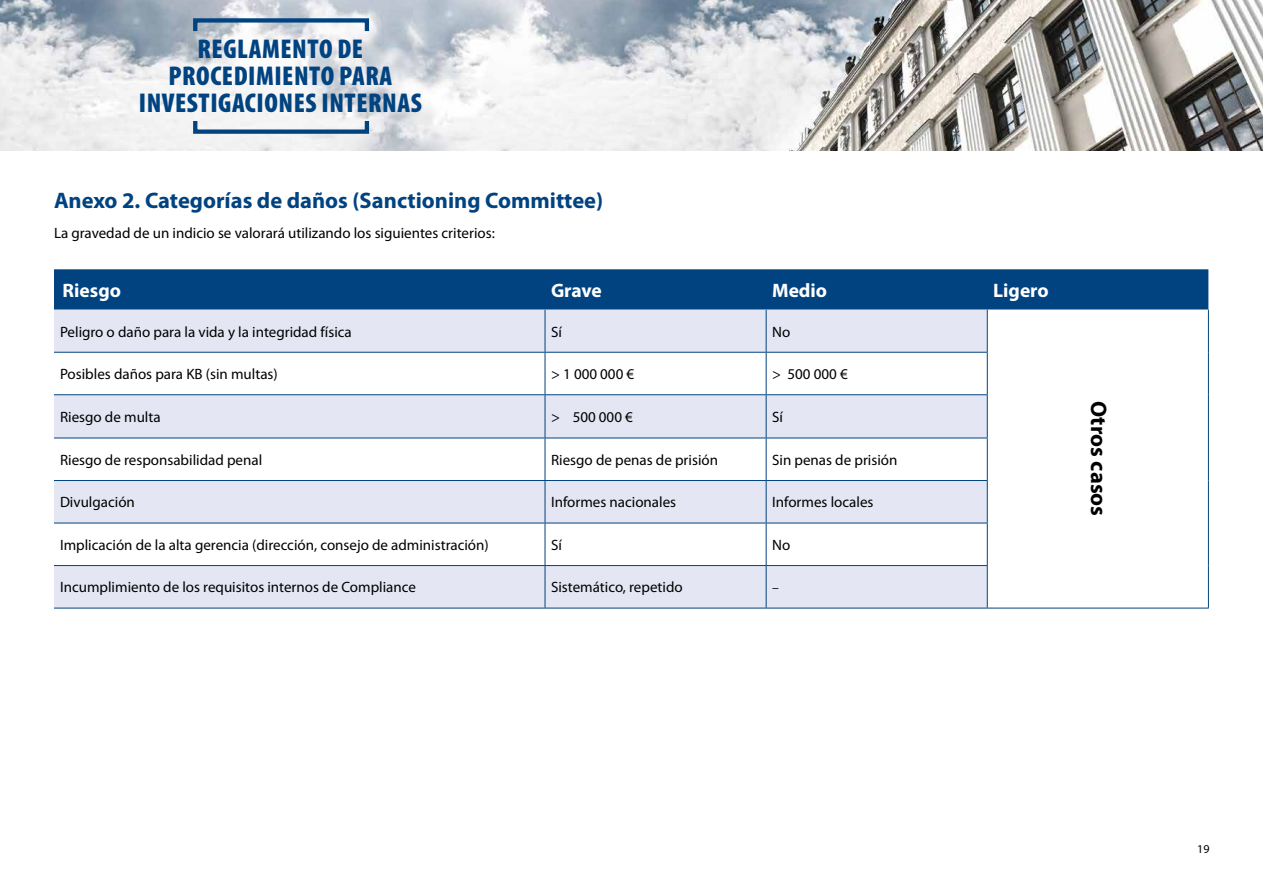
<style>
.page{position:relative;width:1263px;height:893px;background:#fff}
.page>*{position:absolute;margin:0;border:0;box-sizing:border-box;transform-origin:0 0}
.t1{font:900 condensed 27.3px/27.3px "Myriad Pro";letter-spacing:.02em;color:#004380;text-align:center}
.t2{font:700 22.5px "Myriad Pro";color:#004380}
.t3{font:700 22.5px "Myriad Pro";color:#000}
.t4{font:700 19.5px "Myriad Pro";color:#fff}
.t5{font:15px "Myriad Pro";color:#000}
.t6{font:13.5px "Myriad Pro";color:#000}
.t7{font:12px "Myriad Pro";color:#000}
</style>
<div class="page">
<div style="left:54px;top:269px;width:1154px;height:41px;background:#004380"></div>
<svg style="left:54px;top:310px;width:1154px;height:298px"></svg>
<hr style="left:545px;top:310px;width:1px;height:42px;background:#004380">
<hr style="left:766px;top:310px;width:1px;height:42px;background:#004380">
<hr style="left:987px;top:310px;width:1px;height:42px;background:#004380">
<hr style="left:1208px;top:310px;width:1px;height:42px;background:#004380">
<hr style="left:1208px;top:352px;width:1px;height:43px;background:#004380">
<hr style="left:1208px;top:395px;width:1px;height:43px;background:#004380">
<hr style="left:1208px;top:438px;width:1px;height:42px;background:#004380">
<hr style="left:1208px;top:480px;width:1px;height:43px;background:#004380">
<hr style="left:1208px;top:523px;width:1px;height:43px;background:#004380">
<hr style="left:1208px;top:566px;width:1px;height:42px;background:#004380">
<hr style="left:545px;top:353px;width:1px;height:41px;background:#004380">
<hr style="left:766px;top:353px;width:1px;height:41px;background:#004380">
<hr style="left:545px;top:395px;width:1px;height:43px;background:#004380">
<hr style="left:545px;top:438px;width:1px;height:42px;background:#004380">
<hr style="left:766px;top:438px;width:1px;height:42px;background:#004380">
<hr style="left:987px;top:438px;width:1px;height:42px;background:#004380">
<hr style="left:545px;top:481px;width:1px;height:42px;background:#004380">
<hr style="left:545px;top:523px;width:1px;height:42px;background:#004380">
<hr style="left:766px;top:523px;width:1px;height:42px;background:#004380">
<hr style="left:987px;top:523px;width:1px;height:42px;background:#004380">
<hr style="left:545px;top:566px;width:1px;height:42px;background:#004380">
<hr style="left:987px;top:353px;width:1px;height:41px;background:#004380">
<hr style="left:766px;top:395px;width:1px;height:43px;background:#004380">
<hr style="left:987px;top:395px;width:1px;height:43px;background:#004380">
<hr style="left:766px;top:481px;width:1px;height:42px;background:#004380">
<hr style="left:987px;top:481px;width:1px;height:42px;background:#004380">
<hr style="left:766px;top:566px;width:1px;height:42px;background:#004380">
<hr style="left:987px;top:566px;width:1px;height:42px;background:#004380">
<hr style="left:987px;top:608px;width:222px;height:1px;background:#004380">
<hr style="left:54px;top:352px;width:491px;height:1px;background:#004380">
<hr style="left:545px;top:352px;width:221px;height:1px;background:#004380">
<hr style="left:766px;top:352px;width:222px;height:1px;background:#004380">
<hr style="left:54px;top:394px;width:491px;height:1px;background:#004380">
<hr style="left:545px;top:394px;width:221px;height:1px;background:#004380">
<hr style="left:766px;top:394px;width:222px;height:1px;background:#004380">
<hr style="left:54px;top:438px;width:491px;height:1px;background:#004380">
<hr style="left:545px;top:438px;width:221px;height:1px;background:#004380">
<hr style="left:766px;top:438px;width:222px;height:1px;background:#004380">
<hr style="left:54px;top:480px;width:491px;height:1px;background:#004380">
<hr style="left:545px;top:480px;width:221px;height:1px;background:#004380">
<hr style="left:766px;top:480px;width:222px;height:1px;background:#004380">
<hr style="left:54px;top:523px;width:491px;height:1px;background:#004380">
<hr style="left:545px;top:523px;width:221px;height:1px;background:#004380">
<hr style="left:766px;top:523px;width:222px;height:1px;background:#004380">
<hr style="left:54px;top:565px;width:491px;height:1px;background:#004380">
<hr style="left:545px;top:565px;width:221px;height:1px;background:#004380">
<hr style="left:766px;top:565px;width:222px;height:1px;background:#004380">
<hr style="left:54px;top:608px;width:491px;height:1px;background:#004380">
<hr style="left:545px;top:608px;width:221px;height:1px;background:#004380">
<hr style="left:766px;top:608px;width:221px;height:1px;background:#004380">
<img style="left:0;top:0;width:1263px;height:151px">
<div style="left:193px;top:18px;width:176px;height:15px;border:4px solid #004380"></div>
<div style="left:193px;top:119px;width:176px;height:15px;border:4px solid #004380"></div>
<h1 class="t1" style="left:139px;top:36px;width:285px">REGLAMENTO DE<br>PROCEDIMIENTO PARA<br>INVESTIGACIONES INTERNAS</h1>
<h2 class="t2" style="left:54px;top:188px;width:551px">Anexo 2. Categorías de daños (Sanctioning Committee)</h2>
<p class="t5" style="left:54px;top:225px;width:442px">La gravedad de un indicio se valorará utilizando los siguientes criterios:</p>
<h3 class="t4" style="left:63px;top:279px;width:60px">Riesgo</h3>
<h3 class="t4" style="left:551px;top:279px;width:52px">Grave</h3>
<h3 class="t4" style="left:772px;top:279px;width:57px">Medio</h3>
<h3 class="t4" style="left:993px;top:279px;width:57px">Ligero</h3>
<p class="t5" style="left:60px;top:323px;width:293px">Peligro o daño para la vida y la integridad física</p>
<p class="t5" style="left:551px;top:323px;width:12px">Sí</p>
<p class="t5" style="left:772px;top:323px;width:20px">No</p>
<p class="t5" style="left:60px;top:366px;width:219px">Posibles daños para KB (sin multas)</p>
<p class="t5" style="left:551px;top:366px;width:85px">&gt; 1 000 000 €</p>
<p class="t5" style="left:772px;top:366px;width:77px">&gt; 500 000 €</p>
<p class="t5" style="left:60px;top:409px;width:102px">Riesgo de multa</p>
<p class="t5" style="left:551px;top:409px;width:83px">&gt; 500 000 €</p>
<p class="t5" style="left:772px;top:409px;width:12px">Sí</p>
<p class="t5" style="left:60px;top:452px;width:204px">Riesgo de responsabilidad penal</p>
<p class="t5" style="left:551px;top:452px;width:169px">Riesgo de penas de prisión</p>
<p class="t5" style="left:772px;top:452px;width:127px">Sin penas de prisión</p>
<p class="t5" style="left:60px;top:494px;width:76px">Divulgación</p>
<p class="t5" style="left:551px;top:494px;width:127px">Informes nacionales</p>
<p class="t5" style="left:772px;top:494px;width:103px">Informes locales</p>
<p class="t5" style="left:60px;top:537px;width:430px">Implicación de la alta gerencia (dirección, consejo de administración)</p>
<p class="t5" style="left:551px;top:537px;width:12px">Sí</p>
<p class="t5" style="left:772px;top:537px;width:20px">No</p>
<p class="t5" style="left:60px;top:579px;width:357px">Incumplimiento de los requisitos internos de Compliance</p>
<p class="t5" style="left:551px;top:579px;width:133px">Sistemático, repetido</p>
<p class="t6" style="left:772px;top:580px;width:8px">–</p>
<h2 class="t3" style="left:1111px;top:401px;width:116px;rotate:90deg">Otros casos</h2>
<p class="t7" style="left:1197px;top:842px;width:14px">19</p>
</div>
